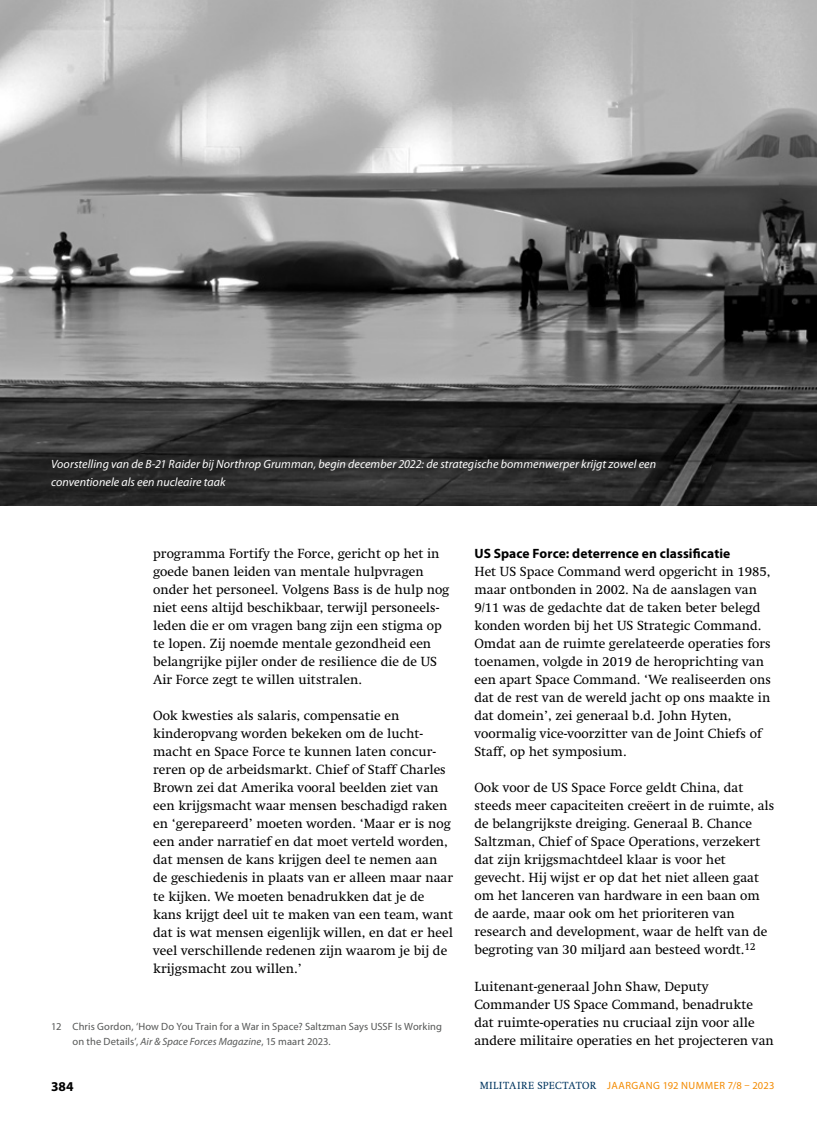
<style>
.page{position:relative;width:817px;height:1136px;background:#fff}
.page>*{position:absolute;margin:0;border:0;box-sizing:border-box;transform-origin:0 0}
.t1{font:13.5px/18px "Swift LT Std";color:#000}
.t2{font:700 13.5px "Myriad Pro";letter-spacing:.005em;color:#000}
.t3{font:italic 12px/18px "Myriad Pro";letter-spacing:.005em;color:#fff}
.t4{font:10.5px/15px "Myriad Pro";letter-spacing:.01em;color:#555756}
.t5{font:10.5px "Myriad Pro";letter-spacing:.045em;color:#f38a00}
.s1{font-style:italic}
.s2{font-family:"Swift LT Std";color:#00355f}
</style>
<div class="page">
<img style="left:0;top:0;width:816px;height:505px">
<p class="t3" style="left:51px;top:455px;width:606px">Voorstelling van de B-21 Raider bij Northrop Grumman, begin december 2022: de strategische bommenwerper krijgt zowel een conventionele als een nucleaire taak</p>
<p class="t1" style="left:153px;top:545px;width:298px">programma Fortify the Force, gericht op het in goede banen leiden van mentale hulpvragen onder het personeel. Volgens Bass is de hulp nog niet eens altijd beschikbaar, terwijl personeels&shy;leden die er om vragen bang zijn een stigma op te lopen. Zij noemde mentale gezondheid een belangrijke pijler onder de resilience die de US Air Force zegt te willen uitstralen.</p>
<p class="t1" style="left:153px;top:707px;width:301px">Ook kwesties als salaris, compensatie en kinderopvang worden bekeken om de lucht&shy;macht en Space Force te kunnen laten concur&shy;reren op de arbeidsmarkt. Chief of Staff Charles Brown zei dat Amerika vooral beelden ziet van een krijgsmacht waar mensen beschadigd raken en ‘gerepareerd’ moeten worden. ‘Maar er is nog een ander narratief en dat moet verteld worden, dat mensen de kans krijgen deel te nemen aan de geschiedenis in plaats van er alleen maar naar te kijken. We moeten benadrukken dat je de kans krijgt deel uit te maken van een team, want dat is wat mensen eigenlijk willen, en dat er heel veel verschillende redenen zijn waarom je bij de krijgsmacht zou willen.’</p>
<p class="t4" style="left:72px;top:1018px;width:371px;text-indent:-21px">12 Chris Gordon, ‘How Do You Train for a War in Space? Saltzman Says USSF Is Working on the Details’, <span class="s1">Air &amp; Space Forces Magazine</span>, 15 maart 2023.</p>
<p class="t2" style="left:474px;top:545px;width:257px">US Space Force: deterrence en classificatie</p>
<p class="t1" style="left:474px;top:563px;width:298px">Het US Space Command werd opgericht in 1985, maar ontbonden in 2002. Na de aanslagen van 9/11 was de gedachte dat de taken beter belegd konden worden bij het US Strategic Command.<br>Omdat aan de ruimte gerelateerde operaties fors toenamen, volgde in 2019 de heroprichting van een apart Space Command. ‘We realiseerden ons dat de rest van de wereld jacht op ons maakte in dat domein’, zei generaal b.d. John Hyten, voormalig vice-voorzitter van de Joint Chiefs of Staff, op het symposium.</p>
<p class="t1" style="left:474px;top:779px;width:301px">Ook voor de US Space Force geldt China, dat steeds meer capaciteiten creëert in de ruimte, als de belangrijkste dreiging. Generaal B. Chance Saltzman, Chief of Space Operations, verzekert dat zijn krijgsmachtdeel klaar is voor het gevecht. Hij wijst er op dat het niet alleen gaat om het lanceren van hardware in een baan om de aarde, maar ook om het prioriteren van research and development, waar de helft van de begroting van 30 miljard aan besteed wordt.<sup>12</sup></p>
<p class="t1" style="left:474px;top:977px;width:301px">Luitenant-generaal John Shaw, Deputy Commander US Space Command, benadrukte dat ruimte-operaties nu cruciaal zijn voor alle andere militaire operaties en het projecteren van</p>
<p class="t2" style="left:51px;top:1077px;width:24px">384</p>
<p class="t5" style="left:479px;top:1078px;width:296px"><span class="s2">MILITAIRE SPECTATOR</span> JAARGANG 192 NUMMER 7/8 – 2023</p>
</div>
